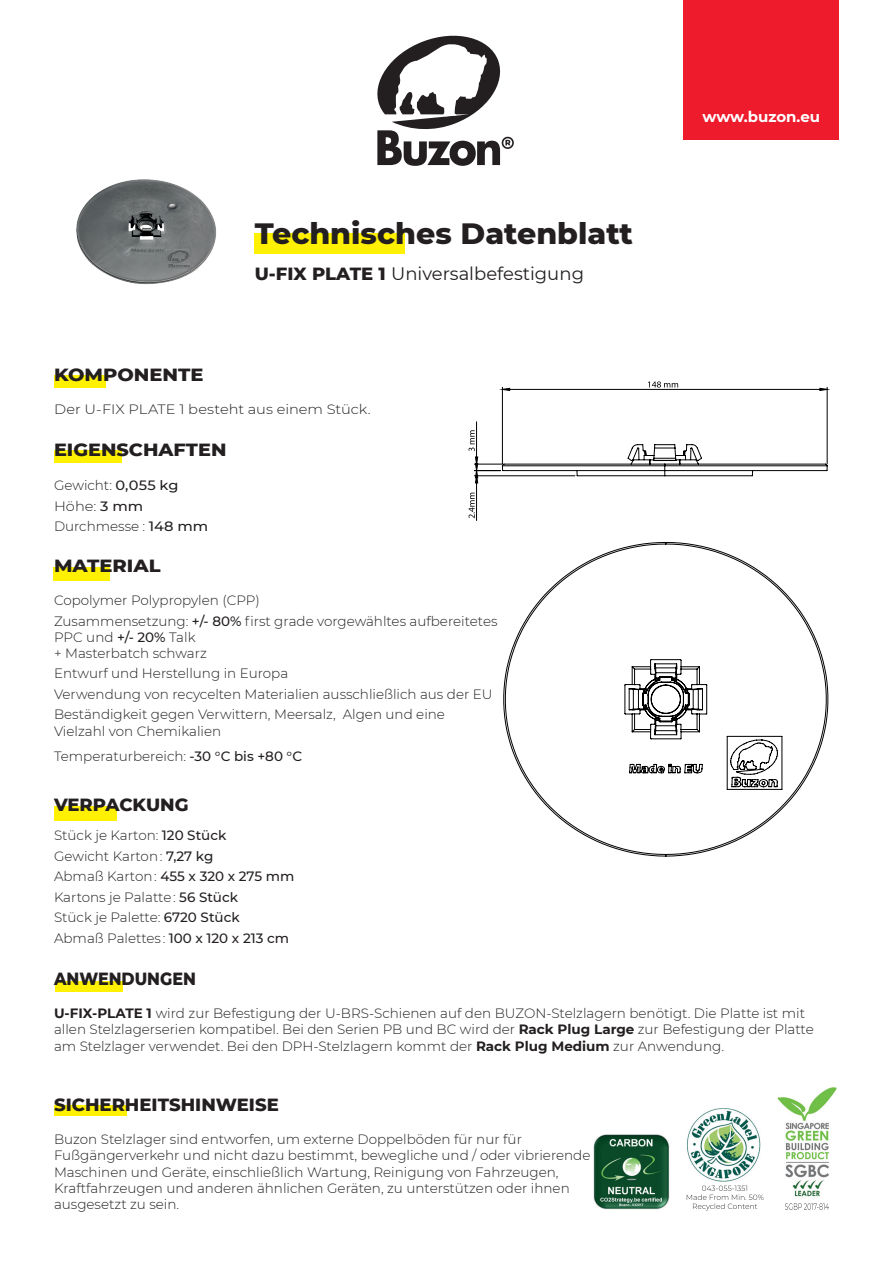
<style>
.page{position:relative;width:893px;height:1263px;background:#fff}
.page>*{position:absolute;margin:0;border:0;box-sizing:border-box;transform-origin:0 0}
.t1{font:800 30px "Montserrat";color:#231f20}
.t2{font:18px "Montserrat";color:#231f20}
.t3{font:800 18px "Montserrat";color:#231f20}
.t4{font:800 18px "Montserrat";color:#231f20;scale:1.08 1}
.t5{font:800 18px "Montserrat";color:#231f20;scale:1.06 1}
.t6{font:800 18px "Montserrat";color:#231f20;scale:.89 1}
.t7{font:700 15px "Montserrat";color:#fff}
.t8{font:300 13.5px/20.4px "Montserrat";color:#231f20}
.t9{font:300 13.5px "Montserrat";color:#231f20;scale:1.08 1}
.s1{font-weight:800}
.s2{font-weight:500}
.s3{font-weight:700}
</style>
<div class="page">
<div style="left:55px;top:981px;width:68px;height:10px;background:#fff101"></div>
<div style="left:54px;top:1105px;width:73px;height:10px;background:#fff101"></div>
<div style="left:255px;top:233px;width:150px;height:20px;background:#fff101"></div>
<img style="left:76px;top:179px;width:141px;height:106px">
<svg style="left:377px;top:35px;width:137px;height:131px"></svg>
<div style="left:684px;top:0;width:155px;height:140px;background:#ee1b2d"></div>
<img style="left:593px;top:1134px;width:76px;height:76px">
<img style="left:777px;top:1087px;width:60px;height:110px">
<img style="left:687px;top:1108px;width:74px;height:74px">
<svg style="left:785px;top:1203px;width:44px;height:7px"></svg>
<svg style="left:687px;top:1186px;width:76px;height:24px"></svg>
<div style="left:54px;top:806px;width:62px;height:15px;background:#fff101"></div>
<div style="left:54px;top:375px;width:52px;height:13px;background:#fff101"></div>
<div style="left:54px;top:567px;width:56px;height:13px;background:#fff101"></div>
<div style="left:54px;top:450px;width:68px;height:13px;background:#fff101"></div>
<svg style="left:469px;top:493px;width:6px;height:25px"></svg>
<hr style="left:476px;top:476px;width:1px;height:44px;background:#000001">
<svg style="left:469px;top:381px;width:359px;height:103px"></svg>
<svg style="left:503px;top:542px;width:325px;height:315px"></svg>
<h1 class="t1" style="left:255px;top:211px;width:380px">Technisches Datenblatt</h1>
<h2 class="t2" style="left:255px;top:261px;width:331px"><span class="s1">U-FIX PLATE 1</span> Universalbefestigung</h2>
<p class="t7" style="left:702px;top:105px;width:119px">www.buzon.eu</p>
<h2 class="t4" style="left:54px;top:361px;width:140px">KOMPONENTE</h2>
<p class="t9" style="left:54px;top:400px;width:295px">Der U-FIX PLATE 1 besteht aus einem Stück.</p>
<h2 class="t5" style="left:54px;top:437px;width:164px">EIGENSCHAFTEN</h2>
<p class="t8" style="left:54px;top:475px;width:156px">Gewicht: <span class="s2">0,055 kg<br></span>Höhe: <span class="s2">3 mm<br></span>Durchmesse : <span class="s2">148 mm</span></p>
<h2 class="t4" style="left:54px;top:552px;width:100px">MATERIAL</h2>
<p class="t8" style="left:54px;top:590px;width:445px">Copolymer Polypropylen (CPP)<br>Zusammensetzung: <span class="s2">+/- 80%</span> first grade vorgewähltes aufbereitetes</p>
<p class="t8" style="left:54px;top:628px;width:154px;line-height:16.2px">PPC und <span class="s2">+/- 20%</span> Talk<br>+ Masterbatch schwarz</p>
<p class="t8" style="left:54px;top:663px;width:440px">Entwurf und Herstellung in Europa<br>Verwendung von recycelten Materialien ausschließlich aus der EU<br>Beständigkeit gegen Verwittern, Meersalz, Algen und eine</p>
<p class="t8" style="left:54px;top:717px;width:250px;line-height:25.8px">Vielzahl von Chemikalien<br>Temperaturbereich: <span class="s2">-30 °C bis +80 °C</span></p>
<h2 class="t3" style="left:54px;top:792px;width:136px">VERPACKUNG</h2>
<p class="t8" style="left:54px;top:825px;width:242px">Stück je Karton: <span class="s2">120 Stück<br></span>Gewicht Karton : <span class="s2">7,27 kg<br></span>Abmaß Karton : <span class="s2">455 x 320 x 275 mm<br></span>Kartons je Palatte : <span class="s2">56 Stück<br></span>Stück je Palette: <span class="s2">6720 Stück<br></span>Abmaß Palettes : <span class="s2">100 x 120 x 213 cm</span></p>
<h2 class="t6" style="left:54px;top:965px;width:161px">ANWENDUNGEN</h2>
<p class="t8" style="left:54px;top:1005px;width:761px;line-height:16.2px"><span class="s3">U-FIX-PLATE 1</span> wird zur Befestigung der U-BRS-Schienen auf den BUZON-Stelzlagern benötigt. Die Platte ist mit allen Stelzlagerserien kompatibel. Bei den Serien PB und BC wird der <span class="s3">Rack Plug Large</span> zur Befestigung der Platte am Stelzlager verwendet. Bei den DPH-Stelzlagern kommt der <span class="s3">Rack Plug Medium</span> zur Anwendung.</p>
<h2 class="t3" style="left:54px;top:1091px;width:226px">SICHERHEITSHINWEISE</h2>
<p class="t8" style="left:54px;top:1131px;width:538px;line-height:16.2px">Buzon Stelzlager sind entworfen, um externe Doppelböden für nur für Fußgängerverkehr und nicht dazu bestimmt, bewegliche und / oder vibrierende Maschinen und Geräte, einschließlich Wartung, Reinigung von Fahrzeugen, Kraftfahrzeugen und anderen ähnlichen Geräten, zu unterstützen oder ihnen ausgesetzt zu sein.</p>
</div>
